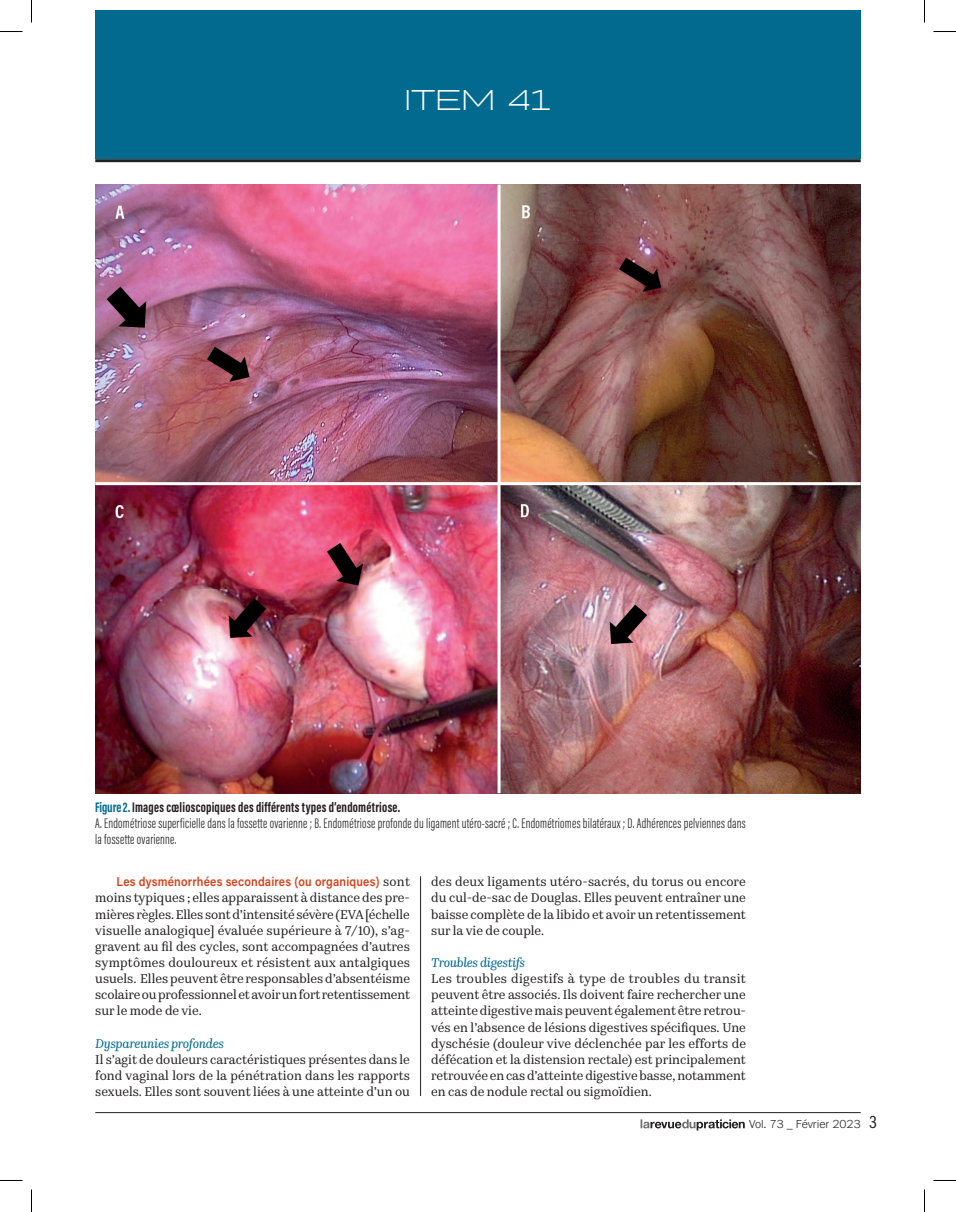
<style>
.page{position:relative;width:956px;height:1212px;background:#fff}
.page>*{position:absolute;margin:0;border:0;box-sizing:border-box;transform-origin:0 0}
.t1{font:300 28.5px "Halogen";color:#fff}
.t2{font:300 14.25px/15.8px "Acumin Pro Extra Cond";letter-spacing:.015em;color:#231f20}
.t3{font:12.75px/16.2px "Kazimir Text";color:#231f20;text-align:justify}
.t4{font:600 12.75px "Acumin Pro";letter-spacing:.015em;color:#d0431c;scale:.9 1}
.t5{font:italic 12.75px "Kazimir Text";letter-spacing:-.025em;color:#036a8f}
.t6{font:300 12px "Franklin Gothic URW";color:#231f20}
.s1{font-weight:700;color:#036a8f}
.s2{font-weight:700}
.s3{font-family:"Kazimir Text";font-weight:400;color:#231f20}
.s4{font-family:"Franklin Gothic URW Com Boo";font-weight:400;font-size:18px}
</style>
<div class="page">
<div style="left:95px;top:10px;width:766px;height:149px;background:#036a8f"></div>
<hr style="left:95px;top:159px;width:766px;height:3px;background:#231f20">
<svg style="left:640px;top:1119px;width:105px;height:11px"></svg>
<hr style="left:95px;top:1111px;width:766px;height:1px;background:#231f20">
<hr style="left:420px;top:876px;width:1px;height:219px;background:#231f20">
<img style="left:95px;top:185px;width:765px;height:608px">
<hr style="left:95px;top:482px;width:766px;height:3px;background:#fff">
<hr style="left:498px;top:185px;width:3px;height:608px;background:#fff">
<svg style="left:0;top:31px;width:22px;height:1px"></svg>
<svg style="left:933px;top:31px;width:23px;height:1px"></svg>
<svg style="left:31px;top:0;width:1px;height:22px"></svg>
<svg style="left:31px;top:1189px;width:1px;height:22px"></svg>
<svg style="left:924px;top:0;width:1px;height:22px"></svg>
<svg style="left:924px;top:1189px;width:1px;height:22px"></svg>
<h1 class="t1" style="left:405px;top:82px;width:148px">ITEM 41</h1>
<p class="t2" style="left:95px;top:799px;width:652px"><span class="s1">Figure 2.</span> <span class="s2">Images cœlioscopiques des différents types d’endométriose.<br></span>A. Endométriose superficielle dans la fossette ovarienne ; B. Endométriose profonde du ligament utéro-sacré ; C. Endométriomes bilatéraux ; D. Adhérences pelviennes dans la fossette ovarienne.</p>
<p class="t4" style="left:117px;top:872px;width:327px">Les dysménorrhées secondaires (ou organiques) <span class="s3">sont</span></p>
<p class="t3" style="left:95px;top:888px;width:316px">moins typiques ; elles apparaissent à distance des pre&shy;mières règles. Elles sont d’intensité sévère (EVA [échelle visuelle analogique] évaluée supérieure à 7/10), s’ag&shy;gravent au fil des cycles, sont accompagnées d’autres symptômes douloureux et résistent aux antalgiques usuels. Elles peuvent être responsables d’absentéisme scolaire ou professionnel et avoir un fort retentissement sur le mode de vie.</p>
<p class="t5" style="left:95px;top:1033px;width:130px">Dyspareunies profondes</p>
<p class="t3" style="left:95px;top:1050px;width:316px">Il s’agit de douleurs caractéristiques présentes dans le fond vaginal lors de la pénétration dans les rapports sexuels. Elles sont souvent liées à une atteinte d’un ou</p>
<p class="t3" style="left:431px;top:872px;width:316px">des deux ligaments utéro-sacrés, du torus ou encore du cul-de-sac de Douglas. Elles peuvent entraîner une baisse complète de la libido et avoir un retentissement sur la vie de couple.</p>
<p class="t5" style="left:431px;top:952px;width:95px">Troubles digestifs</p>
<p class="t3" style="left:431px;top:969px;width:316px">Les troubles digestifs à type de troubles du transit peuvent être associés. Ils doivent faire rechercher une atteinte digestive mais peuvent également être retrou&shy;vés en l’absence de lésions digestives spécifiques. Une dyschésie (douleur vive déclenchée par les efforts de défécation et la distension rectale) est principalement retrouvée en cas d’atteinte digestive basse, notamment en cas de nodule rectal ou sigmoïdien.</p>
<p class="t6" style="left:749px;top:1116px;width:129px">Vol. 73 _ Février 2023 <span class="s4">3</span></p>
</div>
